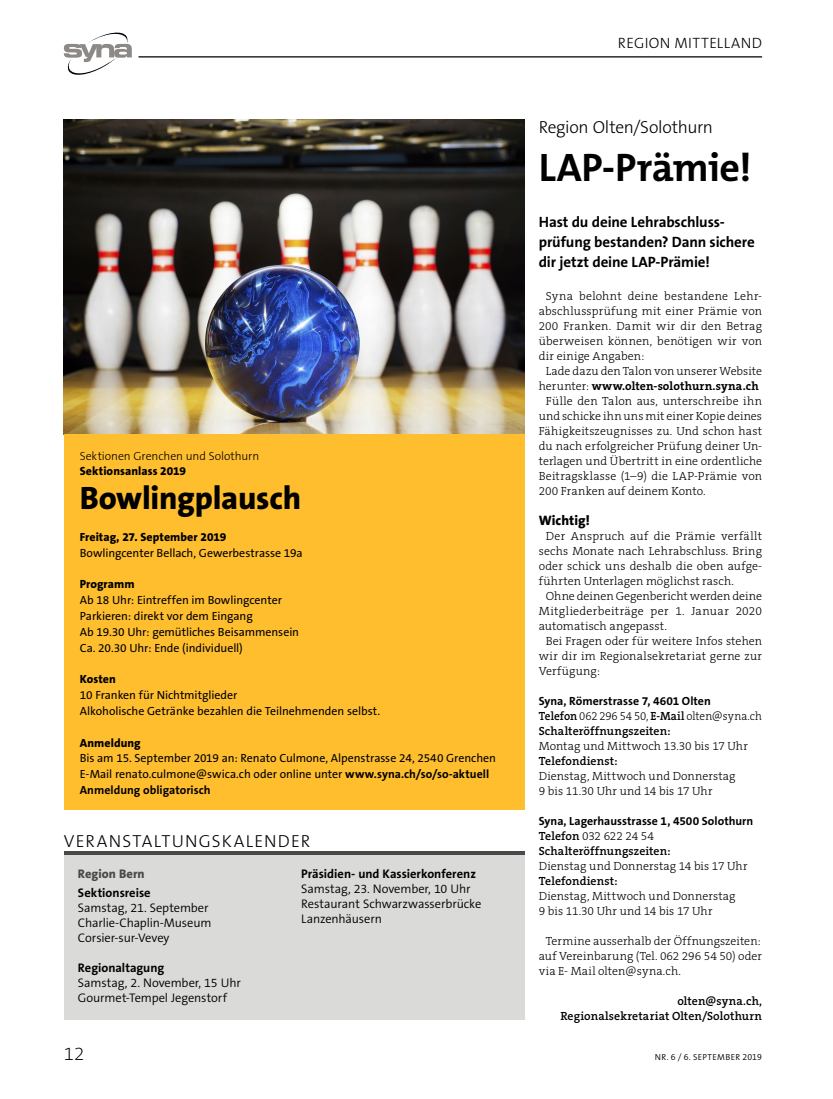
<style>
.page{position:relative;width:833px;height:1099px;background:#fff}
.page>*{position:absolute;margin:0;border:0;box-sizing:border-box;transform-origin:0 0}
.t1{font:700 40px "The Mix B W7";letter-spacing:-.015em;color:#000}
.t2{font:800 32.5px "The Sans B W8";letter-spacing:-.01em;color:#000}
.t3{font:200 18.75px "The Sans B W2";color:#000}
.t4{font:300 17.5px "The Sans B W3";letter-spacing:.07em;color:#000}
.t5{font:300 17.5px "The Sans B W3";letter-spacing:-.015em;color:#000}
.t6{font:700 15px/20px "The Sans B W7";letter-spacing:-.005em;color:#000}
.t7{font:300 15px "The Sans B W3";letter-spacing:.025em;color:#000}
.t8{font:800 13.75px "The Sans B W8";color:#000}
.t9{font:300 12.5px/15px "The Sans B W4";letter-spacing:-.01em;color:#000}
.t10{font:700 12.5px "The Sans B W7";color:#000}
.t11{font:800 12.5px "The Sans B W8";letter-spacing:.005em;color:#484b4a}
.t12{font:300 11.88px/15px "The Serif B W3";letter-spacing:.01em;color:#000;text-align:justify}
.t13{font:11.88px/15.8px "The Sans B W5 Plain";letter-spacing:-.005em;color:#000}
.t14{font:600 11.88px/15px "The Serif B W6";letter-spacing:.005em;color:#000;text-align:right}
.t15{font:700 11.88px "The Sans B W7";color:#000}
.t16{font:800 11.88px "The Sans B W8";letter-spacing:.005em;color:#000}
.t17{font:300 11.88px "The Serif B W3";letter-spacing:.01em;color:#000;scale:.95 1}
.t18{font:700 11.88px "The Serif B W7";letter-spacing:.01em;color:#000}
.t19{font:300 11.88px "The Sans B W3";letter-spacing:-.005em;color:#000}
.t20{font:300 11.88px "The Serif B W3";letter-spacing:-.025em;color:#000}
.t21{font:300 8.75px "The Sans B W4";letter-spacing:.035em;color:#000}
.s1{font-family:"The Sans B W7";font-weight:700}
.s2{font-family:"The Serif B W3";font-weight:300}
.s3{font-family:"The Serif B W6";font-weight:600}
</style>
<div class="page">
<svg style="left:64px;top:33px;width:68px;height:42px"></svg>
<hr style="left:138px;top:56px;width:624px;height:1px;background:#000">
<img style="left:64px;top:120px;width:460px;height:315px">
<div style="left:64px;top:435px;width:460px;height:375px;background:#ffbe2e"></div>
<div style="left:64px;top:854px;width:460px;height:166px;background:#dadad9"></div>
<hr style="left:64px;top:851px;width:460px;height:3px;background:#484b4a">
<p class="t19" style="left:80px;top:448px;width:181px">Sektionen Grenchen und Solothurn</p>
<p class="t16" style="left:80px;top:463px;width:108px">Sektionsanlass 2019</p>
<h2 class="t2" style="left:80px;top:477px;width:223px">Bowlingplausch</h2>
<p class="t16" style="left:80px;top:529px;width:148px">Freitag, 27. September 2019</p>
<p class="t13" style="left:80px;top:545px;width:224px">Bowlingcenter Bellach, Gewerbestrasse 19a</p>
<p class="t16" style="left:80px;top:577px;width:56px">Programm</p>
<p class="t13" style="left:80px;top:592px;width:221px">Ab 18 Uhr: Eintreffen im Bowlingcenter Parkieren: direkt vor dem Eingang<br>Ab 19.30 Uhr: gemütliches Beisammensein Ca. 20.30 Uhr: Ende (individuell)</p>
<p class="t16" style="left:80px;top:671px;width:38px">Kosten</p>
<p class="t13" style="left:80px;top:687px;width:302px">10 Franken für Nichtmitglieder<br>Alkoholische Getränke bezahlen die Teilnehmenden selbst.</p>
<p class="t16" style="left:80px;top:735px;width:63px">Anmeldung</p>
<p class="t13" style="left:80px;top:750px;width:418px">Bis am 15. September 2019 an: Renato Culmone, Alpenstrasse 24, 2540 Grenchen<br>E-Mail renato.culmone@swica.ch oder online unter <span class="s1">www.syna.ch/so/so-aktuell</span></p>
<p class="t15" style="left:80px;top:782px;width:132px">Anmeldung obligatorisch</p>
<h3 class="t4" style="left:64px;top:830px;width:248px">VERANSTALTUNGSKALENDER</h3>
<p class="t11" style="left:78px;top:866px;width:68px">Region Bern</p>
<p class="t10" style="left:78px;top:884px;width:74px">Sektionsreise</p>
<p class="t9" style="left:78px;top:900px;width:135px">Samstag, 21. September<br>Charlie-Chaplin-Museum<br>Corsier-sur-Vevey</p>
<p class="t10" style="left:78px;top:959px;width:88px">Regionaltagung</p>
<p class="t9" style="left:78px;top:975px;width:164px">Samstag, 2. November, 15 Uhr<br>Gourmet-Tempel Jegenstorf</p>
<p class="t10" style="left:301px;top:866px;width:176px">Präsidien- und Kassierkonferenz</p>
<p class="t9" style="left:301px;top:881px;width:182px">Samstag, 23. November, 10 Uhr<br>Restaurant Schwarzwasserbrücke<br>Lanzenhäusern</p>
<p class="t7" style="left:618px;top:33px;width:145px">REGION MITTELLAND</p>
<h3 class="t5" style="left:539px;top:115px;width:176px">Region Olten/Solothurn</h3>
<h1 class="t1" style="left:539px;top:142px;width:214px">LAP-Prämie!</h1>
<p class="t6" style="left:539px;top:212px;width:218px">Hast du deine Lehrabschluss&shy;prüfung bestanden? Dann sichere dir jetzt deine LAP-Prämie!</p>
<p class="t12" style="left:546px;top:288px;width:218px">Syna belohnt deine bestandene Lehr-</p>
<p class="t12" style="left:539px;top:303px;width:225px">abschlussprüfung mit einer Prämie von</p>
<p class="t12" style="left:539px;top:318px;width:225px">200 Franken. Damit wir dir den Betrag</p>
<p class="t12" style="left:539px;top:333px;width:225px">überweisen können, benötigen wir von</p>
<p class="t12" style="left:539px;top:348px;width:107px">dir einige Angaben:</p>
<p class="t12" style="left:546px;top:363px;width:218px">Lade dazu den Talon von unserer Website</p>
<p class="t18" style="left:539px;top:378px;width:221px"><span class="s2">herunter:</span> www.olten-solothurn.syna.ch</p>
<p class="t12" style="left:539px;top:393px;width:225px;text-indent:7px">Fülle den Talon aus, unterschreibe ihn und schicke ihn uns mit einer Kopie deines Fähigkeitszeugnisses zu. Und schon hast du nach erfolgreicher Prüfung deiner Un&shy;terlagen und Übertritt in eine ordentliche Beitragsklasse (1–9) die LAP-Prämie von 200 Franken auf deinem Konto.</p>
<p class="t8" style="left:539px;top:511px;width:53px">Wichtig!</p>
<p class="t12" style="left:546px;top:528px;width:218px">Der Anspruch auf die Prämie verfällt</p>
<p class="t12" style="left:539px;top:543px;width:225px">sechs Monate nach Lehrabschluss. Bring</p>
<p class="t12" style="left:539px;top:558px;width:225px">oder schick uns deshalb die oben aufge-</p>
<p class="t12" style="left:539px;top:573px;width:197px">führten Unterlagen möglichst rasch.</p>
<p class="t12" style="left:546px;top:588px;width:218px">Ohne deinen Gegenbericht werden deine</p>
<p class="t12" style="left:539px;top:603px;width:225px">Mitgliederbeiträge per 1. Januar 2020</p>
<p class="t12" style="left:539px;top:618px;width:130px">automatisch angepasst.</p>
<p class="t12" style="left:546px;top:633px;width:218px">Bei Fragen oder für weitere Infos stehen</p>
<p class="t12" style="left:539px;top:648px;width:225px">wir dir im Regionalsekretariat gerne zur</p>
<p class="t12" style="left:539px;top:663px;width:63px">Verfügung:</p>
<p class="t15" style="left:539px;top:693px;width:174px">Syna, Römerstrasse 7, 4601 Olten</p>
<p class="t17" style="left:539px;top:708px;width:236px"><span class="s3">Telefon</span> 062 296 54 50, <span class="s3">E-Mail</span> olten@syna.ch</p>
<p class="t14" style="left:539px;top:723px;width:133px">Schalteröffnungszeiten:</p>
<p class="t12" style="left:539px;top:738px;width:211px">Montag und Mittwoch 13.30 bis 17 Uhr</p>
<p class="t14" style="left:539px;top:753px;width:80px">Telefondienst:</p>
<p class="t12" style="left:539px;top:768px;width:198px">Dienstag, Mittwoch und Donnerstag<br>9 bis 11.30 Uhr und 14 bis 17 Uhr</p>
<p class="t15" style="left:539px;top:813px;width:216px">Syna, Lagerhausstrasse 1, 4500 Solothurn</p>
<p class="t20" style="left:539px;top:828px;width:117px"><span class="s3">Telefon</span> 032 622 24 54</p>
<p class="t14" style="left:539px;top:843px;width:133px">Schalteröffnungszeiten:</p>
<p class="t12" style="left:539px;top:858px;width:210px">Dienstag und Donnerstag 14 bis 17 Uhr</p>
<p class="t14" style="left:539px;top:873px;width:80px">Telefondienst:</p>
<p class="t12" style="left:539px;top:888px;width:198px">Dienstag, Mittwoch und Donnerstag<br>9 bis 11.30 Uhr und 14 bis 17 Uhr</p>
<p class="t12" style="left:539px;top:933px;width:225px;text-indent:7px">Termine ausserhalb der Öffnungszeiten: auf Vereinbarung (Tel. 062 296 54 50) oder via E- Mail olten@syna.ch.</p>
<p class="t14" style="left:560px;top:993px;width:203px">olten@syna.ch,<br>Regionalsekretariat Olten/Solothurn</p>
<h3 class="t3" style="left:64px;top:1041px;width:22px">12</h3>
<p class="t21" style="left:655px;top:1051px;width:109px">NR. 6 / 6. SEPTEMBER 2019</p>
</div>
